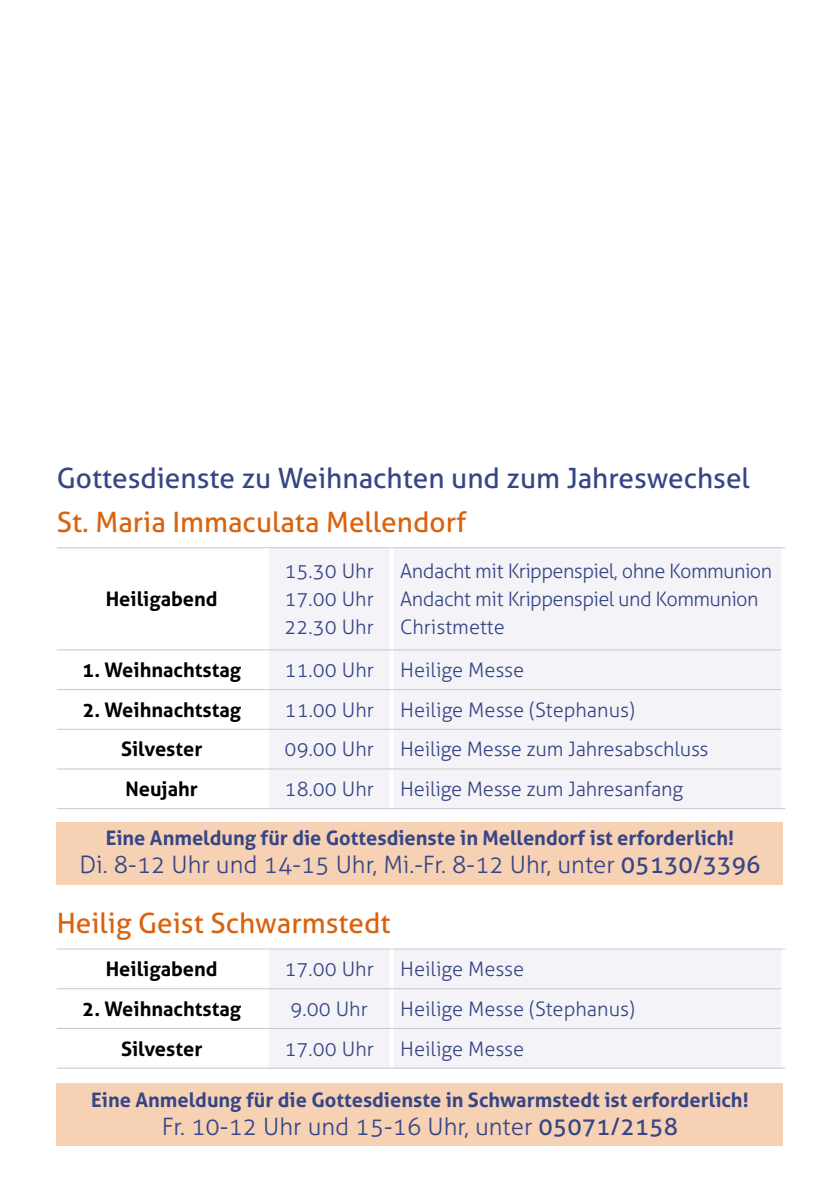
<style>
.page{position:relative;width:840px;height:1191px;background:#fff}
.page>*{position:absolute;margin:0;border:0;box-sizing:border-box;transform-origin:0 0}
.t1{font:28px "Aller";color:#d9620d}
.t2{font:28px "Aller";color:#364585}
.t3{font:300 24px "Aller";color:#364585}
.t4{font:300 20px/28px "Aller";letter-spacing:-.01em;color:#364585;text-align:justify}
.t5{font:700 20px "Aller";color:#364585}
.t6{font:700 20px "Aller";color:#000}
.t7{font:300 20px/28px "Aller";letter-spacing:-.03em;color:#364585}
.s1{font-weight:400}
</style>
<div class="page">
<div style="left:268px;top:548px;width:512px;height:260px;background:#f4f4f8"></div>
<hr style="left:57px;top:547px;width:209px;height:1px;background:#ccc5ce">
<hr style="left:266px;top:547px;width:125px;height:1px;background:#ccc5ce">
<hr style="left:391px;top:547px;width:393px;height:1px;background:#ccc5ce">
<hr style="left:389px;top:548px;width:4px;height:101px;background:#fff">
<hr style="left:389px;top:650px;width:4px;height:39px;background:#fff">
<hr style="left:389px;top:690px;width:4px;height:39px;background:#fff">
<hr style="left:389px;top:730px;width:4px;height:38px;background:#fff">
<hr style="left:389px;top:769px;width:4px;height:39px;background:#fff">
<hr style="left:57px;top:649px;width:209px;height:1px;background:#ccc5ce">
<hr style="left:266px;top:649px;width:125px;height:1px;background:#ccc5ce">
<hr style="left:391px;top:649px;width:389px;height:1px;background:#ccc5ce">
<hr style="left:57px;top:689px;width:209px;height:1px;background:#ccc5ce">
<hr style="left:266px;top:689px;width:125px;height:1px;background:#ccc5ce">
<hr style="left:391px;top:689px;width:389px;height:1px;background:#ccc5ce">
<hr style="left:57px;top:729px;width:209px;height:1px;background:#ccc5ce">
<hr style="left:266px;top:729px;width:125px;height:1px;background:#ccc5ce">
<hr style="left:391px;top:729px;width:389px;height:1px;background:#ccc5ce">
<hr style="left:57px;top:768px;width:209px;height:1px;background:#ccc5ce">
<hr style="left:57px;top:808px;width:209px;height:1px;background:#ccc5ce">
<hr style="left:266px;top:768px;width:125px;height:1px;background:#ccc5ce">
<hr style="left:266px;top:808px;width:125px;height:1px;background:#ccc5ce">
<hr style="left:391px;top:768px;width:389px;height:1px;background:#ccc5ce">
<hr style="left:391px;top:808px;width:393px;height:1px;background:#ccc5ce">
<div style="left:268px;top:949px;width:512px;height:118px;background:#f4f4f8"></div>
<hr style="left:57px;top:948px;width:209px;height:1px;background:#ccc5ce">
<hr style="left:266px;top:948px;width:125px;height:1px;background:#ccc5ce">
<hr style="left:391px;top:948px;width:393px;height:1px;background:#ccc5ce">
<hr style="left:389px;top:949px;width:4px;height:39px;background:#fff">
<hr style="left:389px;top:989px;width:4px;height:39px;background:#fff">
<hr style="left:389px;top:1029px;width:4px;height:38px;background:#fff">
<hr style="left:57px;top:988px;width:209px;height:1px;background:#ccc5ce">
<hr style="left:266px;top:988px;width:125px;height:1px;background:#ccc5ce">
<hr style="left:391px;top:988px;width:389px;height:1px;background:#ccc5ce">
<hr style="left:57px;top:1028px;width:209px;height:1px;background:#ccc5ce">
<hr style="left:57px;top:1067px;width:209px;height:1px;background:#ccc5ce">
<hr style="left:266px;top:1028px;width:125px;height:1px;background:#ccc5ce">
<hr style="left:266px;top:1067px;width:125px;height:1px;background:#ccc5ce">
<hr style="left:391px;top:1028px;width:389px;height:1px;background:#ccc5ce">
<hr style="left:391px;top:1067px;width:393px;height:1px;background:#ccc5ce">
<div style="left:57px;top:822px;width:725px;height:62px;background:#f6d1b3"></div>
<div style="left:57px;top:1083px;width:725px;height:62px;background:#f6d1b3"></div>
<h1 class="t2" style="left:57px;top:461px;width:694px">Gottesdienste zu Weihnachten und zum Jahreswechsel</h1>
<h1 class="t1" style="left:57px;top:505px;width:411px">St. Maria Immaculata Mellendorf</h1>
<p class="t6" style="left:106px;top:587px;width:113px">Heiligabend</p>
<p class="t4" style="left:284px;top:557px;width:91px">15.30 Uhr 17.00 Uhr 22.30 Uhr</p>
<p class="t7" style="left:400px;top:557px;width:373px">Andacht mit Krippenspiel, ohne Kommunion<br>Andacht mit Krippenspiel und Kommunion<br>Christmette</p>
<p class="t6" style="left:82px;top:657px;width:160px">1. Weihnachtstag</p>
<p class="t4" style="left:284px;top:656px;width:91px">11.00 Uhr</p>
<p class="t4" style="left:400px;top:656px;width:125px">Heilige Messe</p>
<p class="t6" style="left:82px;top:697px;width:160px">2. Weihnachtstag</p>
<p class="t4" style="left:284px;top:695px;width:91px">11.00 Uhr</p>
<p class="t4" style="left:400px;top:695px;width:236px">Heilige Messe (Stephanus)</p>
<p class="t6" style="left:121px;top:737px;width:83px">Silvester</p>
<p class="t4" style="left:284px;top:735px;width:91px">09.00 Uhr</p>
<p class="t4" style="left:400px;top:735px;width:309px">Heilige Messe zum Jahresabschluss</p>
<p class="t6" style="left:125px;top:776px;width:74px">Neujahr</p>
<p class="t4" style="left:284px;top:775px;width:91px">18.00 Uhr</p>
<p class="t4" style="left:400px;top:775px;width:284px">Heilige Messe zum Jahresanfang</p>
<p class="t5" style="left:106px;top:825px;width:629px">Eine Anmeldung für die Gottesdienste in Mellendorf ist erforderlich!</p>
<p class="t3" style="left:79px;top:849px;width:682px">Di. 8-12 Uhr und 14-15 Uhr, Mi.-Fr. 8-12 Uhr, unter <span class="s1">05130/3396</span></p>
<h1 class="t1" style="left:57px;top:906px;width:335px">Heilig Geist Schwarmstedt</h1>
<p class="t6" style="left:106px;top:956px;width:113px">Heiligabend</p>
<p class="t4" style="left:284px;top:955px;width:91px">17.00 Uhr</p>
<p class="t4" style="left:400px;top:955px;width:125px">Heilige Messe</p>
<p class="t6" style="left:82px;top:996px;width:160px">2. Weihnachtstag</p>
<p class="t4" style="left:290px;top:995px;width:79px">9.00 Uhr</p>
<p class="t4" style="left:400px;top:995px;width:236px">Heilige Messe (Stephanus)</p>
<p class="t6" style="left:121px;top:1036px;width:83px">Silvester</p>
<p class="t4" style="left:284px;top:1034px;width:91px">17.00 Uhr</p>
<p class="t4" style="left:400px;top:1034px;width:125px">Heilige Messe</p>
<p class="t5" style="left:91px;top:1087px;width:658px">Eine Anmeldung für die Gottesdienste in Schwarmstedt ist erforderlich!</p>
<p class="t3" style="left:162px;top:1112px;width:517px">Fr. 10-12 Uhr und 15-16 Uhr, unter <span class="s1">05071/2158</span></p>
</div>
